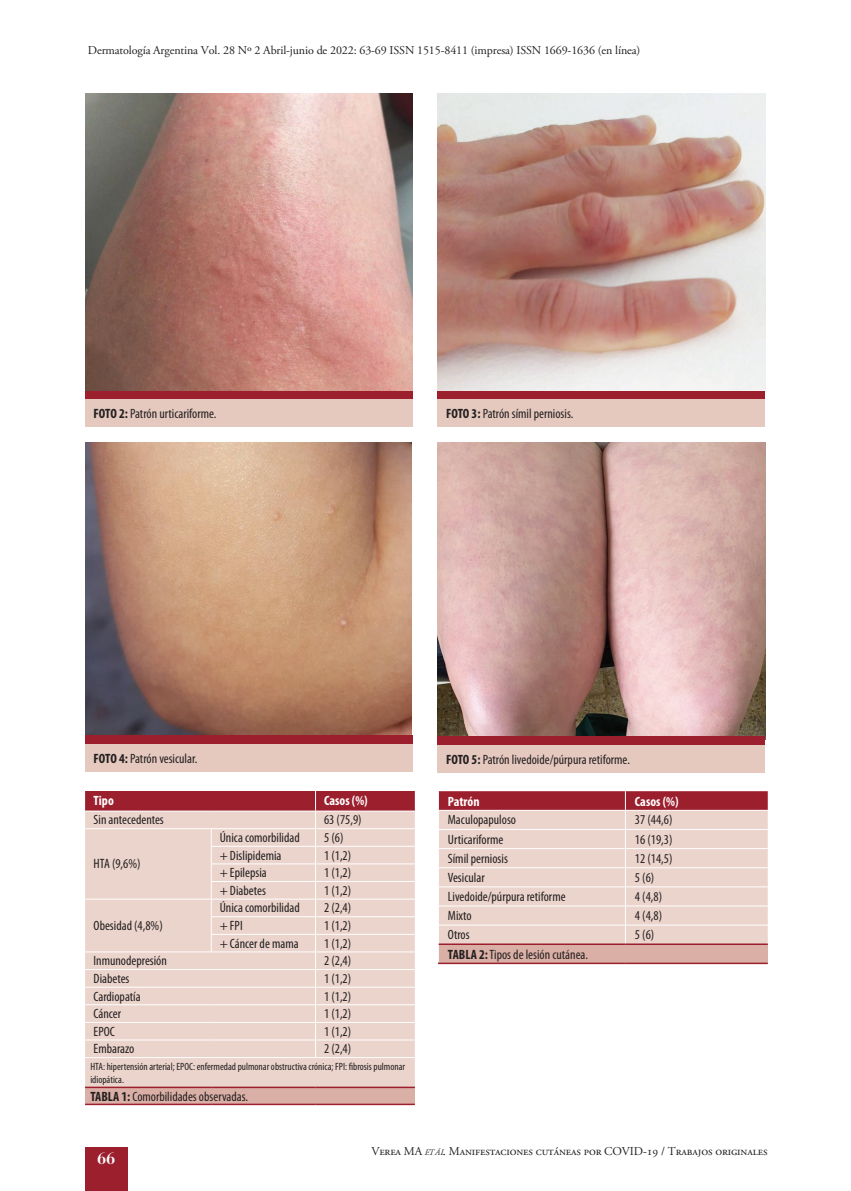
<style>
.page{position:relative;width:851px;height:1191px;background:#fff}
.page>*{position:absolute;margin:0;border:0;box-sizing:border-box;transform-origin:0 0}
.t1{font:700 16.5px "Bauer Bodoni Std";color:#fff}
.Cuadro_y_epifrafes{font:condensed 13.5px "Myriad Pro";color:#231f20}
.t2{font:700 condensed 13.5px "Myriad Pro";color:#fff}
.t3{font:12px "Adobe Garamond Pro";letter-spacing:-.01em;color:#231f20}
.Cuadro_Pie{font:condensed 10.5px/12.6px "Myriad Pro";color:#231f20}
.s1{font-weight:700}
.s2{font-style:italic;font-size:8.4px}
.s3{font-style:italic}
</style>
<div class="page">
<div style="left:85px;top:1146px;width:43px;height:45px;background:#9c1f2d"></div>
<div style="left:85px;top:1058px;width:330px;height:28px;background:#ebd4cc"></div>
<div style="left:85px;top:1087px;width:330px;height:17px;background:#dab0a6"></div>
<svg style="left:85px;top:791px;width:330px;height:266px;background:#e6c8c2"></svg>
<hr style="left:85px;top:1086px;width:126px;height:2px;background:#9c1f2d">
<hr style="left:211px;top:1086px;width:104px;height:2px;background:#9c1f2d">
<hr style="left:315px;top:1086px;width:100px;height:2px;background:#9c1f2d">
<hr style="left:85px;top:1103px;width:126px;height:2px;background:#9c1f2d">
<hr style="left:211px;top:1103px;width:104px;height:2px;background:#9c1f2d">
<hr style="left:315px;top:1103px;width:100px;height:2px;background:#9c1f2d">
<svg style="left:438px;top:791px;width:329px;height:171px;background:#e1beb9"></svg>
<hr style="left:438px;top:943px;width:187px;height:2px;background:#9c1f2d">
<hr style="left:625px;top:943px;width:142px;height:2px;background:#9c1f2d">
<hr style="left:438px;top:962px;width:187px;height:2px;background:#9c1f2d">
<hr style="left:625px;top:962px;width:142px;height:2px;background:#9c1f2d">
<img style="left:85px;top:442px;width:327px;height:293px">
<div style="left:85px;top:735px;width:327px;height:9px;background:#9c1f2d"></div>
<div style="left:85px;top:744px;width:327px;height:27px;background:#e5c8be"></div>
<img style="left:85px;top:94px;width:327px;height:297px">
<div style="left:85px;top:391px;width:327px;height:9px;background:#9c1f2d"></div>
<div style="left:85px;top:400px;width:327px;height:27px;background:#e5c8be"></div>
<img style="left:437px;top:93px;width:328px;height:298px">
<div style="left:437px;top:391px;width:328px;height:9px;background:#9c1f2d"></div>
<div style="left:437px;top:400px;width:328px;height:27px;background:#e5c8be"></div>
<img style="left:437px;top:442px;width:328px;height:294px">
<div style="left:437px;top:736px;width:328px;height:9px;background:#9c1f2d"></div>
<div style="left:437px;top:745px;width:328px;height:27px;background:#e5c8be"></div>
<p class="t3" style="left:88px;top:43px;width:554px">Dermatología Argentina Vol. 28 Nº 2 Abril-junio de 2022: 63-69 ISSN 1515-8411 (impresa) ISSN 1669-1636 (en línea)</p>
<p class="Cuadro_y_epifrafes" style="left:94px;top:406px;width:124px"><span class="s1">FOTO 2:</span> Patrón urticariforme.</p>
<p class="Cuadro_y_epifrafes" style="left:446px;top:406px;width:129px"><span class="s1">FOTO 3:</span> Patrón símil perniosis.</p>
<p class="Cuadro_y_epifrafes" style="left:94px;top:750px;width:105px"><span class="s1">FOTO 4:</span> Patrón vesicular.</p>
<p class="t2" style="left:94px;top:792px;width:22px">Tipo</p>
<p class="t2" style="left:324px;top:792px;width:45px">Casos (%)</p>
<p class="Cuadro_y_epifrafes" style="left:94px;top:812px;width:72px">Sin antecedentes</p>
<p class="Cuadro_y_epifrafes" style="left:324px;top:812px;width:39px">63 (75,9)</p>
<p class="Cuadro_y_epifrafes" style="left:94px;top:856px;width:48px">HTA (9,6%)</p>
<p class="Cuadro_y_epifrafes" style="left:220px;top:829px;width:81px">Única comorbilidad</p>
<p class="Cuadro_y_epifrafes" style="left:324px;top:829px;width:21px">5 (6)</p>
<p class="Cuadro_y_epifrafes" style="left:220px;top:847px;width:63px">+ Dislipidemia</p>
<p class="Cuadro_y_epifrafes" style="left:324px;top:847px;width:29px">1 (1,2)</p>
<p class="Cuadro_y_epifrafes" style="left:220px;top:864px;width:48px">+ Epilepsia</p>
<p class="Cuadro_y_epifrafes" style="left:324px;top:864px;width:29px">1 (1,2)</p>
<p class="Cuadro_y_epifrafes" style="left:220px;top:882px;width:48px">+ Diabetes</p>
<p class="Cuadro_y_epifrafes" style="left:324px;top:882px;width:29px">1 (1,2)</p>
<p class="Cuadro_y_epifrafes" style="left:94px;top:917px;width:71px">Obesidad (4,8%)</p>
<p class="Cuadro_y_epifrafes" style="left:220px;top:900px;width:81px">Única comorbilidad</p>
<p class="Cuadro_y_epifrafes" style="left:324px;top:900px;width:29px">2 (2,4)</p>
<p class="Cuadro_y_epifrafes" style="left:220px;top:917px;width:24px">+ FPI</p>
<p class="Cuadro_y_epifrafes" style="left:324px;top:917px;width:29px">1 (1,2)</p>
<p class="Cuadro_y_epifrafes" style="left:220px;top:935px;width:80px">+ Cáncer de mama</p>
<p class="Cuadro_y_epifrafes" style="left:324px;top:935px;width:29px">1 (1,2)</p>
<p class="Cuadro_y_epifrafes" style="left:94px;top:952px;width:75px">Inmunodepresión</p>
<p class="Cuadro_y_epifrafes" style="left:324px;top:952px;width:29px">2 (2,4)</p>
<p class="Cuadro_y_epifrafes" style="left:94px;top:970px;width:37px">Diabetes</p>
<p class="Cuadro_y_epifrafes" style="left:324px;top:970px;width:29px">1 (1,2)</p>
<p class="Cuadro_y_epifrafes" style="left:94px;top:988px;width:49px">Cardiopatía</p>
<p class="Cuadro_y_epifrafes" style="left:324px;top:988px;width:29px">1 (1,2)</p>
<p class="Cuadro_y_epifrafes" style="left:94px;top:1005px;width:29px">Cáncer</p>
<p class="Cuadro_y_epifrafes" style="left:324px;top:1005px;width:29px">1 (1,2)</p>
<p class="Cuadro_y_epifrafes" style="left:94px;top:1023px;width:23px">EPOC</p>
<p class="Cuadro_y_epifrafes" style="left:324px;top:1023px;width:29px">1 (1,2)</p>
<p class="Cuadro_y_epifrafes" style="left:94px;top:1040px;width:42px">Embarazo</p>
<p class="Cuadro_y_epifrafes" style="left:324px;top:1040px;width:29px">2 (2,4)</p>
<p class="Cuadro_Pie" style="left:90px;top:1060px;width:316px">HTA: hipertensión arterial; EPOC: enfermedad pulmonar obstructiva crónica; FPI: fibrosis pulmonar idiopática.</p>
<p class="Cuadro_y_epifrafes" style="left:90px;top:1088px;width:159px"><span class="s1">TABLA 1:</span> Comorbilidades observadas.</p>
<p class="Cuadro_y_epifrafes" style="left:446px;top:751px;width:185px"><span class="s1">FOTO 5:</span> Patrón livedoide/púrpura retiforme.</p>
<p class="t2" style="left:448px;top:792px;width:33px">Patrón</p>
<p class="t2" style="left:634px;top:792px;width:45px">Casos (%)</p>
<p class="Cuadro_y_epifrafes" style="left:448px;top:812px;width:70px">Maculopapuloso</p>
<p class="Cuadro_y_epifrafes" style="left:634px;top:812px;width:39px">37 (44,6)</p>
<p class="Cuadro_y_epifrafes" style="left:448px;top:831px;width:57px">Urticariforme</p>
<p class="Cuadro_y_epifrafes" style="left:634px;top:831px;width:39px">16 (19,3)</p>
<p class="Cuadro_y_epifrafes" style="left:448px;top:850px;width:61px">Símil perniosis</p>
<p class="Cuadro_y_epifrafes" style="left:634px;top:850px;width:39px">12 (14,5)</p>
<p class="Cuadro_y_epifrafes" style="left:448px;top:869px;width:38px">Vesicular</p>
<p class="Cuadro_y_epifrafes" style="left:634px;top:869px;width:21px">5 (6)</p>
<p class="Cuadro_y_epifrafes" style="left:448px;top:888px;width:119px">Livedoide/púrpura retiforme</p>
<p class="Cuadro_y_epifrafes" style="left:634px;top:888px;width:29px">4 (4,8)</p>
<p class="Cuadro_y_epifrafes" style="left:448px;top:907px;width:25px">Mixto</p>
<p class="Cuadro_y_epifrafes" style="left:634px;top:907px;width:29px">4 (4,8)</p>
<p class="Cuadro_y_epifrafes" style="left:448px;top:926px;width:23px">Otros</p>
<p class="Cuadro_y_epifrafes" style="left:634px;top:926px;width:21px">5 (6)</p>
<p class="Cuadro_y_epifrafes" style="left:448px;top:946px;width:142px"><span class="s1">TABLA 2:</span> Tipos de lesión cutánea.</p>
<p class="t1" style="left:97px;top:1148px;width:20px">66</p>
<p class="t3" style="left:371px;top:1144px;width:397px">Verea MA <span class="s2">etál</span><span class="s3">.</span> Manifestaciones cutáneas por COVID-19 / Trabajos originales</p>
</div>
